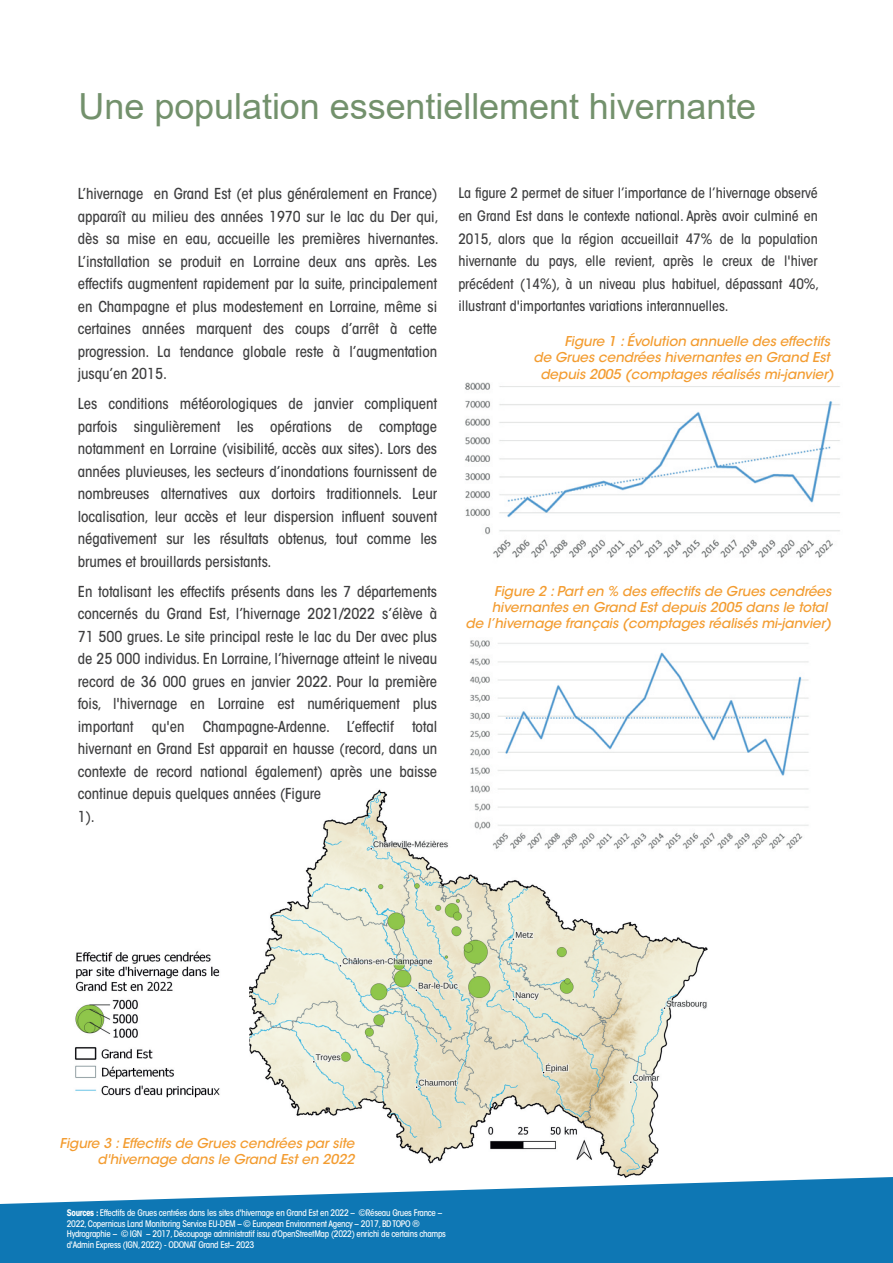
<style>
.page{position:relative;width:893px;height:1263px;background:#fff}
.page>*{position:absolute;margin:0;border:0;box-sizing:border-box;transform-origin:0 0}
.t1{font:36px "Arial";color:#73916c}
.t2{font:500 condensed 15px/22.5px "ITC Avant Garde Std";letter-spacing:-.005em;color:#3e3e3f;text-align:justify}
.t3{font:500 condensed 14.25px/22.5px "ITC Avant Garde Std";letter-spacing:-.005em;color:#3e3e3f;text-align:justify}
.t4{font:italic 500 13.5px/16.2px "ITC Avant Garde Std";letter-spacing:-.005em;color:#f39c30;text-align:right}
.t5{font:500 condensed 9px/10.5px "ITC Avant Garde Std";letter-spacing:-.03em;color:#fff}
.s1{font-weight:700}
</style>
<div class="page">
<svg style="left:0;top:1177px;width:893px;height:86px;background:#2d88bd"></svg>
<img style="left:465px;top:383px;width:375px;height:175px">
<img style="left:470px;top:640px;width:339px;height:209px">
<img style="left:75px;top:951px;width:145px;height:147px">
<img style="left:249px;top:789px;width:464px;height:393px">
<h1 class="t1" style="left:79px;top:87px;width:679px">Une population essentiellement hivernante</h1>
<p class="t2" style="left:78px;top:184px;width:362px">L’hivernage en Grand Est (et plus généralement en France) apparaît au milieu des années 1970 sur le lac du Der qui, dès sa mise en eau, accueille les premières hivernantes.<br>L’installation se produit en Lorraine deux ans après. Les effectifs augmentent rapidement par la suite, principalement en Champagne et plus modestement en Lorraine, même si certaines années marquent des coups d’arrêt à cette progression. La tendance globale reste à l’augmentation jusqu’en 2015.</p>
<p class="t2" style="left:78px;top:394px;width:361px">Les conditions météorologiques de janvier compliquent parfois singulièrement les opérations de comptage notamment en Lorraine (visibilité, accès aux sites). Lors des années pluvieuses, les secteurs d’inondations fournissent de nombreuses alternatives aux dortoirs traditionnels. Leur localisation, leur accès et leur dispersion influent souvent négativement sur les résultats obtenus, tout comme les brumes et brouillards persistants.</p>
<p class="t2" style="left:78px;top:582px;width:361px;text-align:left">En totalisant les effectifs présents dans les 7 départements concernés du Grand Est, l’hivernage 2021/2022 s’élève à 71 500 grues. Le site principal reste le lac du Der avec plus de 25 000 individus. En Lorraine, l’hivernage atteint le niveau record de 36 000 grues en janvier 2022. Pour la première fois, l'hivernage en Lorraine est numériquement plus important qu'en Champagne-Ardenne. L’effectif total hivernant en Grand Est apparait en hausse (record, dans un contexte de record national également) après une baisse continue depuis quelques années (Figure<br>1).</p>
<p class="t3" style="left:458px;top:184px;width:362px">La figure 2 permet de situer l’importance de l’hivernage observé en Grand Est dans le contexte national. Après avoir culminé en 2015, alors que la région accueillait 47% de la population hivernante du pays, elle revient, après le creux de l'hiver précédent (14%), à un niveau plus habituel, dépassant 40%, illustrant d'importantes variations interannuelles.</p>
<p class="t4" style="left:533px;top:335px;width:302px">Figure 1 : Évolution annuelle des effectifs<br>de Grues cendrées hivernantes en Grand Est depuis 2005 (comptages réalisés mi-janvier)</p>
<p class="t4" style="left:466px;top:585px;width:367px">Figure 2 : Part en % des effectifs de Grues cendrées hivernantes en Grand Est depuis 2005 dans le total<br>de l’hivernage français (comptages réalisés mi-janvier)</p>
<p class="t4" style="left:59px;top:1137px;width:296px">Figure 3 : Effectifs de Grues cendrées par site d'hivernage dans le Grand Est en 2022</p>
<p class="t5" style="left:67px;top:1208px;width:381px"><span class="s1">Sources :</span>Effectifs de Grues centrées dans les sites d'hivernage en Grand Est en 2022 – ©Réseau Grues France – 2022,Copernicus Land Monitoring Service EU-DEM – © European Environment Agency – 2017,BDTOPO ® Hydrographie – © IGN – 2017,Découpage administratif issu d'OpenStreetMap (2022) enrichi de certains champs d'Admin Express (IGN,2022) - ODONAT Grand Est– 2023</p>
</div>
